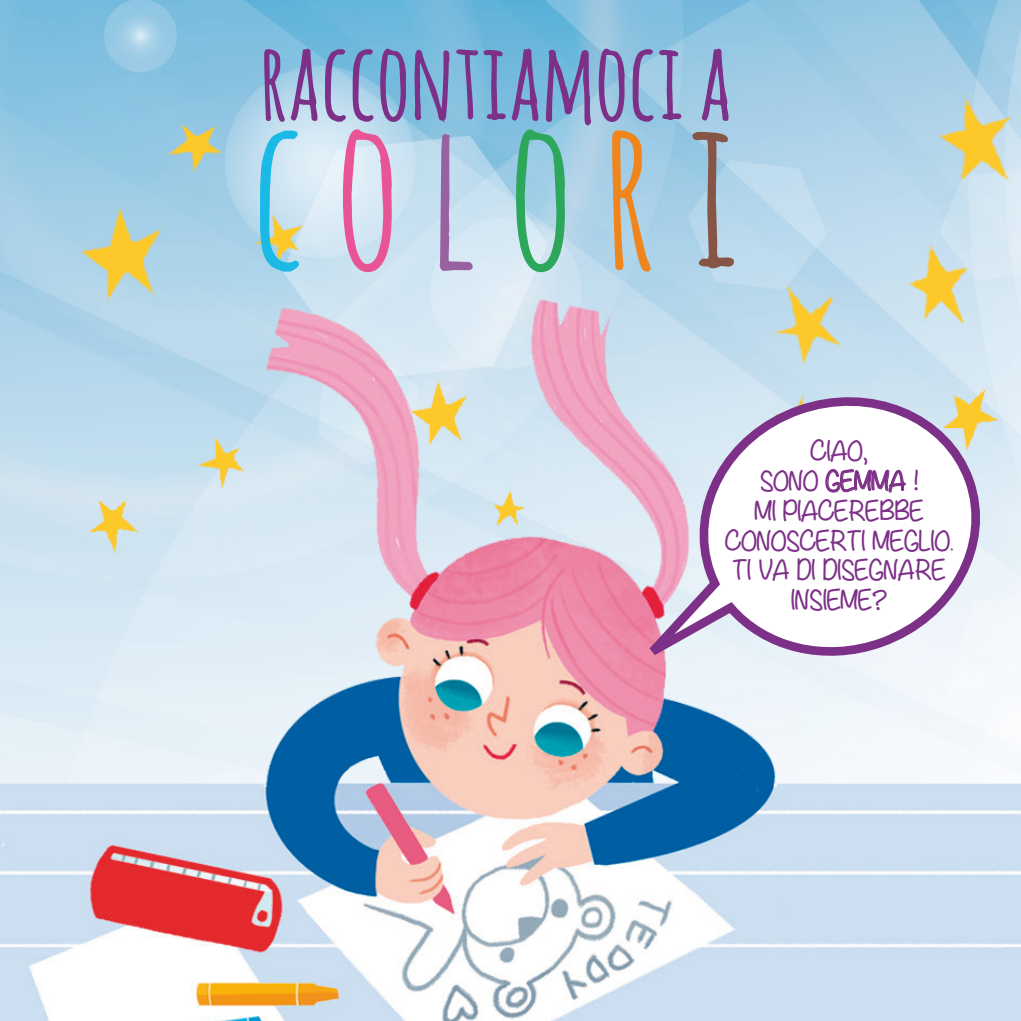
<style>
.page{position:relative;width:1021px;height:1021px;background:#fff}
.page>*{position:absolute;margin:0;border:0;box-sizing:border-box;transform-origin:0 0}
.t1{font:203.17px "Amatic SC";letter-spacing:.14em;color:#1bbae6}
.t2{font:102.83px "Amatic SC";color:#7c3087}
.t3{font:24.75px/29.7px "KB Writers Block";letter-spacing:-.01em;color:#7c3087;text-align:center}
.s1{color:#e85495}
.s2{color:#9861a0}
.s3{color:#2da75c}
.s4{color:#ef851c}
.s5{color:#875545}
</style>
<div class="page">
<img style="left:0;top:0;width:1020px;height:58px">
<img style="left:0;top:58px;width:1020px;height:962px">
<svg style="left:700px;top:35px;width:29px;height:88px;background:#93a2cc"></svg>
<svg style="left:259px;top:35px;width:423px;height:238px;background:#a6c2da"></svg>
<svg style="left:691px;top:131px;width:44px;height:138px;background:#a7c1d2"></svg>
<svg style="left:609px;top:385px;width:383px;height:300px"></svg>
<svg style="left:825px;top:464px;width:81px;height:35px"></svg>
<h2 class="t2" style="left:260px;top:14px;width:474px">RACCONTIAMOCI A</h2>
<h1 class="t1" style="left:252px;top:61px;width:491px">C<span class="s1">O</span><span class="s2">L</span><span class="s3">O</span><span class="s4">R</span><span class="s5">I</span></h1>
<p class="t3" style="left:724px;top:437px;width:230px">CIAO,<br>SONO GEMMA !<br>MI PIACEREBBE<br>CONOSCERTI MEGLIO.<br>TI VA DI DISEGNARE<br>INSIEME?</p>
</div>
